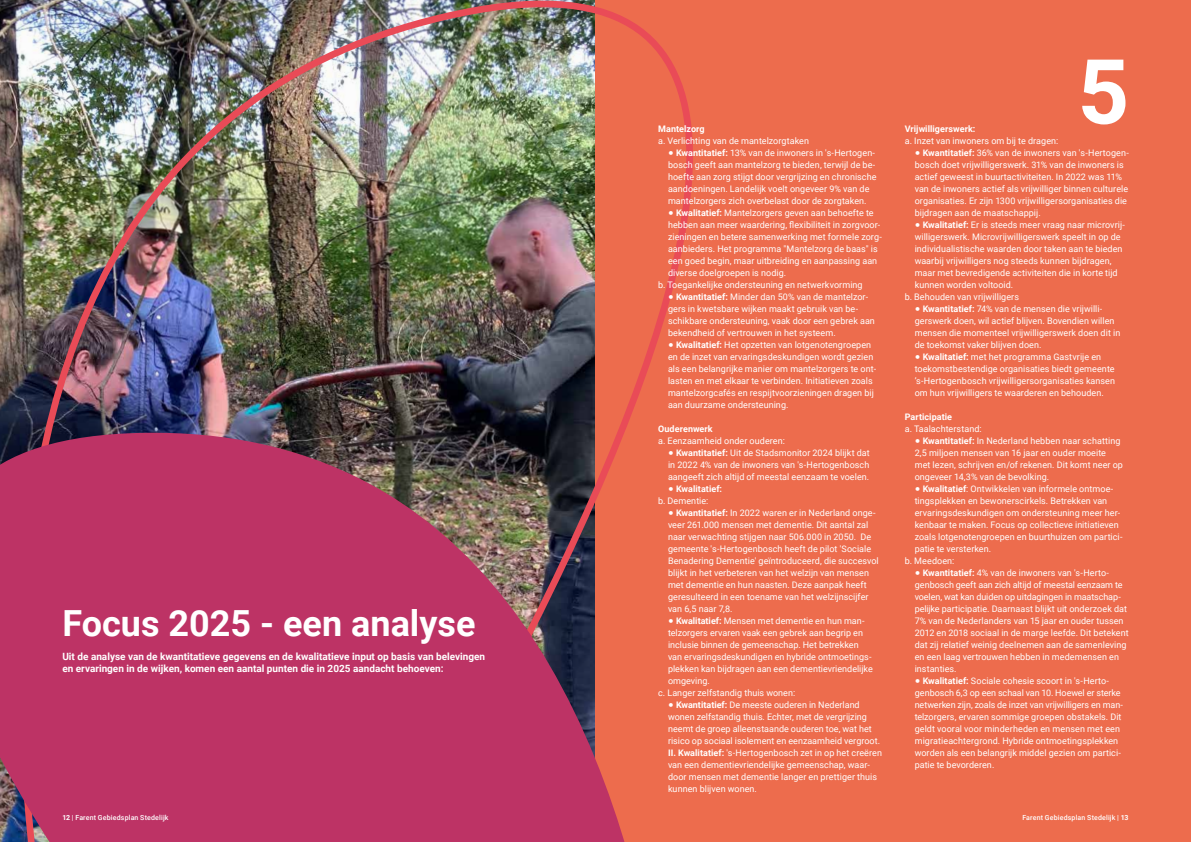
<style>
.page{position:relative;width:1191px;height:842px;background:#fff}
.page>*{position:absolute;margin:0;border:0;box-sizing:border-box;transform-origin:0 0}
.t1{font:700 90px "Roboto";color:#fff}
.t2{font:700 36px "Roboto";color:#fff}
.t3{font:700 10px/12px "Roboto";color:#fff}
.t4{font:9px/12px "Roboto";letter-spacing:.005em;color:#fff}
.t5{font:700 9px/12px "Roboto";letter-spacing:.005em;color:#fff}
.t6{font:500 7px "Roboto";letter-spacing:.02em;color:#fff}
.s1{font-family:"Helvetica Neue";font-weight:700}
.s2{font-weight:700}
.s3{font-family:"Helvetica Neue"}
.s4{font-weight:400}
</style>
<div class="page">
<div style="left:595px;top:0;width:596px;height:842px;background:#ed6c4d"></div>
<img style="left:0;top:0;width:693px;height:422px">
<svg style="left:0;top:422px;width:629px;height:420px;background:#ab395e"></svg>
<h2 class="t2" style="left:62px;top:598px;width:415px">Focus 2025 - een analyse</h2>
<p class="t3" style="left:62px;top:650px;width:424px">Uit de analyse van de kwantitatieve gegevens en de kwalitatieve input op basis van belevingen en ervaringen in de wijken, komen een aantal punten die in 2025 aandacht behoeven:</p>
<p class="t5" style="left:658px;top:122px;width:48px">Mantelzorg</p>
<p class="t4" style="left:658px;top:134px;width:152px">a. Verlichting van de mantelzorgtaken</p>
<p class="t4" style="left:668px;top:146px;width:210px"><span class="s1">●</span> <span class="s2">Kwantitatief:</span> 13% van de inwoners in 's-Hertogen&shy;bosch geeft aan mantelzorg te bieden, terwijl de be&shy;hoefte aan zorg stijgt door vergrijzing en chronische aandoeningen. Landelijk voelt ongeveer 9% van de mantelzorgers zich overbelast door de zorgtaken.</p>
<p class="t4" style="left:668px;top:206px;width:207px"><span class="s1">●</span> <span class="s2">Kwalitatief:</span> Mantelzorgers geven aan behoefte te</p>
<p class="t4" style="left:668px;top:218px;width:214px">hebben aan meer waardering, flexibiliteit in zorgvoor-</p>
<p class="t4" style="left:668px;top:230px;width:215px">zieningen en betere samenwerking met formele zorg-</p>
<p class="t4" style="left:668px;top:242px;width:211px">aanbieders. Het programma "Mantelzorg de baas" is</p>
<p class="t4" style="left:668px;top:254px;width:211px">een goed begin, maar uitbreiding en aanpassing aan</p>
<p class="t4" style="left:668px;top:266px;width:120px">diverse doelgroepen is nodig.</p>
<p class="t4" style="left:658px;top:278px;width:206px">b. Toegankelijke ondersteuning en netwerkvorming</p>
<p class="t4" style="left:668px;top:290px;width:208px"><span class="s1">●</span> <span class="s2">Kwantitatief:</span> Minder dan 50% van de mantelzor&shy;gers in kwetsbare wijken maakt gebruik van be&shy;schikbare ondersteuning, vaak door een gebrek aan bekendheid of vertrouwen in het systeem.</p>
<p class="t4" style="left:668px;top:338px;width:210px"><span class="s1">●</span> <span class="s2">Kwalitatief:</span> Het opzetten van lotgenotengroepen en de inzet van ervaringsdeskundigen wordt gezien als een belangrijke manier om mantelzorgers te ont&shy;lasten en met elkaar te verbinden. Initiatieven zoals mantelzorgcafés en respijtvoorzieningen dragen bij aan duurzame ondersteuning.</p>
<p class="t5" style="left:658px;top:422px;width:56px">Ouderenwerk</p>
<p class="t4" style="left:658px;top:434px;width:128px">a. Eenzaamheid onder ouderen:</p>
<p class="t4" style="left:668px;top:446px;width:203px;text-align:justify"><span class="s1">●</span> <span class="s2">Kwantitatief:</span> Uit de Stadsmonitor 2024 blijkt dat in 2022 4% van de inwoners van 's-Hertogenbosch aangeeft zich altijd of meestal eenzaam te voelen.</p>
<p class="t5" style="left:658px;top:482px;width:66px;text-indent:10px"><span class="s3">●</span> Kwalitatief: <span class="s4">b. Dementie:</span></p>
<p class="t4" style="left:668px;top:506px;width:212px"><span class="s1">●</span> <span class="s2">Kwantitatief:</span> In 2022 waren er in Nederland onge&shy;veer 261.000 mensen met dementie. Dit aantal zal naar verwachting stijgen naar 506.000 in 2050. De gemeente 's-Hertogenbosch heeft de pilot 'Sociale Benadering Dementie' geïntroduceerd, die succesvol blijkt in het verbeteren van het welzijn van mensen met dementie en hun naasten. Deze aanpak heeft geresulteerd in een toename van het welzijnscijfer van 6,5 naar 7,8.</p>
<p class="t4" style="left:668px;top:614px;width:198px"><span class="s1">●</span> <span class="s2">Kwalitatief:</span> Mensen met dementie en hun man-</p>
<p class="t4" style="left:668px;top:626px;width:196px">telzorgers ervaren vaak een gebrek aan begrip en</p>
<p class="t4" style="left:668px;top:638px;width:192px">inclusie binnen de gemeenschap. Het betrekken</p>
<p class="t4" style="left:668px;top:650px;width:205px">van ervaringsdeskundigen en hybride ontmoetings-</p>
<p class="t4" style="left:668px;top:662px;width:206px">plekken kan bijdragen aan een dementievriendelijke</p>
<p class="t4" style="left:668px;top:674px;width:43px">omgeving.</p>
<p class="t4" style="left:658px;top:686px;width:139px">c. Langer zelfstandig thuis wonen:</p>
<p class="t4" style="left:668px;top:698px;width:216px"><span class="s1">●</span> <span class="s2">Kwantitatief:</span> De meeste ouderen in Nederland wonen zelfstandig thuis. Echter, met de vergrijzing neemt de groep alleenstaande ouderen toe, wat het risico op sociaal isolement en eenzaamheid vergroot.<br><span class="s2">II. Kwalitatief:</span> 's-Hertogenbosch zet in op het creëren van een dementievriendelijke gemeenschap, waar&shy;door mensen met dementie langer en prettiger thuis kunnen blijven wonen.</p>
<h1 class="t1" style="left:1077px;top:29px;width:53px">5</h1>
<p class="t5" style="left:904px;top:122px;width:72px">Vrijwilligerswerk:</p>
<p class="t4" style="left:904px;top:134px;width:155px">a. Inzet van inwoners om bij te dragen:</p>
<p class="t4" style="left:914px;top:146px;width:216px"><span class="s1">●</span> <span class="s2">Kwantitatief:</span> 36% van de inwoners van 's-Hertogen&shy;bosch doet vrijwilligerswerk. 31% van de inwoners is actief geweest in buurtactiviteiten. In 2022 was 11% van de inwoners actief als vrijwilliger binnen culturele organisaties. Er zijn 1300 vrijwilligersorganisaties die bijdragen aan de maatschappij.</p>
<p class="t4" style="left:914px;top:218px;width:212px"><span class="s1">●</span> <span class="s2">Kwalitatief:</span> Er is steeds meer vraag naar microvrij-</p>
<p class="t4" style="left:914px;top:230px;width:207px">willigerswerk. Microvrijwilligerswerk speelt in op de</p>
<p class="t4" style="left:914px;top:242px;width:209px">individualistische waarden door taken aan te bieden</p>
<p class="t4" style="left:914px;top:254px;width:198px">waarbij vrijwilligers nog steeds kunnen bijdragen,</p>
<p class="t4" style="left:914px;top:266px;width:204px">maar met bevredigende activiteiten die in korte tijd</p>
<p class="t4" style="left:914px;top:278px;width:100px">kunnen worden voltooid.</p>
<p class="t4" style="left:904px;top:290px;width:116px">b. Behouden van vrijwilligers</p>
<p class="t4" style="left:914px;top:302px;width:207px"><span class="s1">●</span> <span class="s2">Kwantitatief:</span> 74% van de mensen die vrijwilli&shy;gerswerk doen, wil actief blijven. Bovendien willen mensen die momenteel vrijwilligerswerk doen dit in de toekomst vaker blijven doen.</p>
<p class="t4" style="left:914px;top:350px;width:202px"><span class="s1">●</span> <span class="s2">Kwalitatief:</span> met het programma Gastvrije en toekomstbestendige organisaties biedt gemeente ’s-Hertogenbosch vrijwilligersorganisaties kansen om hun vrijwilligers te waarderen en behouden.</p>
<p class="t5" style="left:904px;top:410px;width:49px">Participatie</p>
<p class="t4" style="left:904px;top:422px;width:78px">a. Taalachterstand:</p>
<p class="t4" style="left:914px;top:434px;width:210px"><span class="s1">●</span> <span class="s2">Kwantitatief:</span> In Nederland hebben naar schatting 2,5 miljoen mensen van 16 jaar en ouder moeite met lezen, schrijven en/of rekenen. Dit komt neer op ongeveer 14,3% van de bevolking.</p>
<p class="t4" style="left:914px;top:482px;width:200px"><span class="s1">●</span> <span class="s2">Kwalitatief</span>: Ontwikkelen van informele ontmoe-</p>
<p class="t4" style="left:914px;top:494px;width:194px">tingsplekken en bewonerscirkels. Betrekken van</p>
<p class="t4" style="left:914px;top:506px;width:207px">ervaringsdeskundigen om ondersteuning meer her-</p>
<p class="t4" style="left:914px;top:518px;width:205px">kenbaar te maken. Focus op collectieve initiatieven</p>
<p class="t4" style="left:914px;top:530px;width:209px">zoals lotgenotengroepen en buurthuizen om partici-</p>
<p class="t4" style="left:914px;top:542px;width:78px">patie te versterken.</p>
<p class="t4" style="left:904px;top:554px;width:51px">b. Meedoen:</p>
<p class="t4" style="left:914px;top:566px;width:215px"><span class="s1">●</span> <span class="s2">Kwantitatief:</span> 4% van de inwoners van 's-Herto&shy;genbosch geeft aan zich altijd of meestal eenzaam te voelen, wat kan duiden op uitdagingen in maatschap&shy;pelijke participatie. Daarnaast blijkt uit onderzoek dat 7% van de Nederlanders van 15 jaar en ouder tussen 2012 en 2018 sociaal in de marge leefde. Dit betekent dat zij relatief weinig deelnemen aan de samenleving en een laag vertrouwen hebben in medemensen en instanties.</p>
<p class="t4" style="left:914px;top:674px;width:210px"><span class="s1">●</span> <span class="s2">Kwalitatief:</span> Sociale cohesie scoort in 's-Herto&shy;genbosch 6,3 op een schaal van 10. Hoewel er sterke netwerken zijn, zoals de inzet van vrijwilligers en man&shy;telzorgers, ervaren sommige groepen obstakels. Dit geldt vooral voor minderheden en mensen met een migratieachtergrond. Hybride ontmoetingsplekken worden als een belangrijk middel gezien om partici&shy;patie te bevorderen.</p>
<p class="t6" style="left:62px;top:812px;width:108px"><span class="s2">12</span> <span class="s4">|</span> Farent Gebiedsplan Stedelijk</p>
<p class="t6" style="left:1022px;top:812px;width:108px">Farent Gebiedsplan Stedelijk | <span class="s2">13</span></p>
</div>
